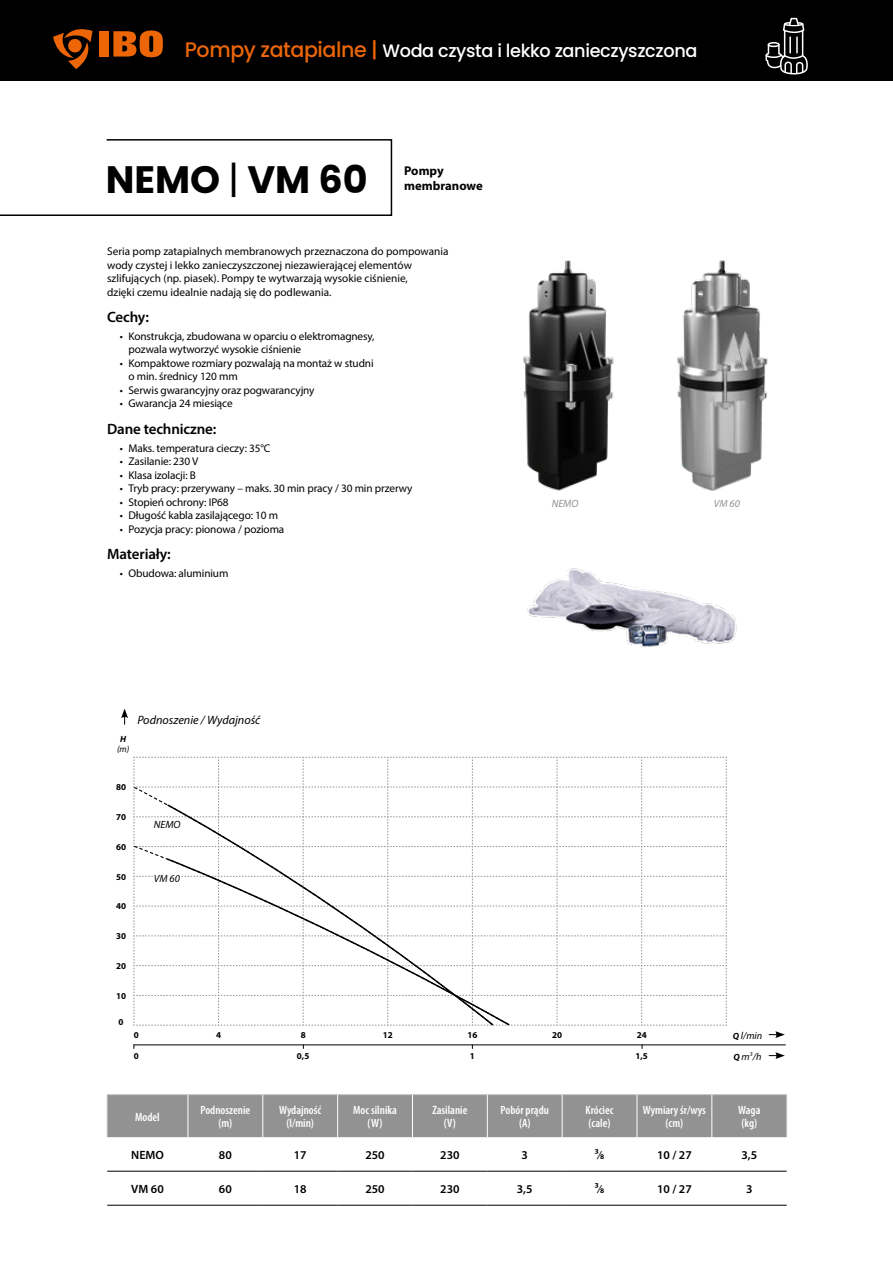
<style>
.page{position:relative;width:893px;height:1263px;background:#fff}
.page>*{position:absolute;margin:0;border:0;box-sizing:border-box;transform-origin:0 0}
.t1{font:700 38.25px "Poppins";color:#000}
.t2{font:500 18px "Poppins";letter-spacing:-.02em;color:#fff}
.t3{font:600 15px "Myriad Pro";letter-spacing:-.01em;color:#000}
.t4{font:700 12.75px/15.3px "Myriad Pro";color:#000}
.t5{font:italic 12.15px "Myriad Pro";color:#000}
.t6{font:600 condensed 12px/13.5px "Myriad Pro";color:#fff;text-align:center}
.t7{font:600 12px "Myriad Pro";color:#000}
.t8{font:11.25px/13.5px "Myriad Pro";letter-spacing:-.01em;color:#000}
.t9{font:italic 10.5px "Myriad Pro";color:#000}
.t10{font:italic 10.5px "Myriad Pro";color:#929292}
.t11{font:italic 10.05px "Myriad Pro";color:#000}
.t12{font:700 9px "Myriad Pro";color:#000}
.t13{font:italic 9px "Myriad Pro";color:#000}
.t14{font:italic 700 9px "Myriad Pro";color:#000}
.s1{font-size:21px;color:#ec6608}
.s2{font-weight:400}
.s3{font-weight:700;font-size:9px}
</style>
<div class="page">
<div style="left:0;top:0;width:893px;height:81px;background:#000"></div>
<svg style="left:53px;top:29px;width:40px;height:40px"></svg>
<div style="left:99px;top:31px;width:10px;height:26px;background:#ec6608"></div>
<svg style="left:113px;top:30px;width:50px;height:27px"></svg>
<svg style="left:765px;top:17px;width:43px;height:58px"></svg>
<svg style="left:134px;top:757px;width:593px;height:269px"></svg>
<svg style="left:769px;top:1031px;width:16px;height:7px"></svg>
<svg style="left:769px;top:1052px;width:16px;height:7px"></svg>
<svg style="left:495px;top:857px;width:16px;height:169px"></svg>
<svg style="left:133px;top:786px;width:361px;height:240px"></svg>
<svg style="left:166px;top:803px;width:329px;height:223px"></svg>
<div style="left:154px;top:874px;width:26px;height:8px;background:#fff"></div>
<img style="left:527px;top:568px;width:210px;height:79px">
<img style="left:523px;top:260px;width:91px;height:231px">
<img style="left:677px;top:260px;width:91px;height:231px">
<hr style="left:134px;top:1044px;width:652px;height:1px;background:#000">
<div style="left:108px;top:1095px;width:678px;height:42px;background:#929292"></div>
<hr style="left:107px;top:1094px;width:81px;height:1px;background:#c6c6c6">
<hr style="left:107px;top:1095px;width:1px;height:42px;background:#c6c6c6">
<hr style="left:188px;top:1094px;width:75px;height:1px;background:#c6c6c6">
<hr style="left:263px;top:1094px;width:75px;height:1px;background:#c6c6c6">
<hr style="left:338px;top:1094px;width:74px;height:1px;background:#c6c6c6">
<hr style="left:412px;top:1094px;width:75px;height:1px;background:#c6c6c6">
<hr style="left:487px;top:1094px;width:75px;height:1px;background:#c6c6c6">
<hr style="left:562px;top:1094px;width:75px;height:1px;background:#c6c6c6">
<hr style="left:637px;top:1094px;width:75px;height:1px;background:#c6c6c6">
<hr style="left:712px;top:1094px;width:75px;height:1px;background:#c6c6c6">
<hr style="left:786px;top:1095px;width:1px;height:42px;background:#c6c6c6">
<hr style="left:188px;top:1095px;width:1px;height:42px;background:#fff">
<hr style="left:262px;top:1095px;width:1px;height:42px;background:#fff">
<hr style="left:337px;top:1095px;width:1px;height:42px;background:#fff">
<hr style="left:412px;top:1095px;width:1px;height:42px;background:#fff">
<hr style="left:487px;top:1095px;width:1px;height:42px;background:#fff">
<hr style="left:562px;top:1095px;width:1px;height:42px;background:#fff">
<hr style="left:637px;top:1095px;width:1px;height:42px;background:#fff">
<hr style="left:711px;top:1095px;width:1px;height:42px;background:#fff">
<hr style="left:107px;top:1171px;width:81px;height:1px;background:#000">
<hr style="left:188px;top:1171px;width:75px;height:1px;background:#000">
<hr style="left:263px;top:1171px;width:75px;height:1px;background:#000">
<hr style="left:338px;top:1171px;width:74px;height:1px;background:#000">
<hr style="left:412px;top:1171px;width:75px;height:1px;background:#000">
<hr style="left:487px;top:1171px;width:75px;height:1px;background:#000">
<hr style="left:562px;top:1171px;width:75px;height:1px;background:#000">
<hr style="left:637px;top:1171px;width:75px;height:1px;background:#000">
<hr style="left:712px;top:1171px;width:75px;height:1px;background:#000">
<hr style="left:107px;top:1205px;width:81px;height:1px;background:#000">
<hr style="left:188px;top:1205px;width:75px;height:1px;background:#000">
<hr style="left:263px;top:1205px;width:75px;height:1px;background:#000">
<hr style="left:338px;top:1205px;width:74px;height:1px;background:#000">
<hr style="left:412px;top:1205px;width:75px;height:1px;background:#000">
<hr style="left:487px;top:1205px;width:75px;height:1px;background:#000">
<hr style="left:562px;top:1205px;width:75px;height:1px;background:#000">
<hr style="left:637px;top:1205px;width:75px;height:1px;background:#000">
<hr style="left:712px;top:1205px;width:75px;height:1px;background:#000">
<svg style="left:0;top:139px;width:393px;height:77px"></svg>
<svg style="left:121px;top:708px;width:7px;height:17px"></svg>
<h2 class="t2" style="left:185px;top:40px;width:514px"><span class="s1">Pompy zatapialne |</span> Woda czysta i lekko zanieczyszczona</h2>
<h1 class="t1" style="left:106px;top:158px;width:263px">NEMO <span class="s2">|</span> VM 60</h1>
<p class="t4" style="left:404px;top:162px;width:80px">Pompy membranowe</p>
<p class="t8" style="left:107px;top:244px;width:343px">Seria pomp zatapialnych membranowych przeznaczona do pompowania wody czystej i lekko zanieczyszczonej niezawierającej elementów szlifujących (np. piasek). Pompy te wytwarzają wysokie ciśnienie,<br>dzięki czemu idealnie nadają się do podlewania.</p>
<h3 class="t3" style="left:107px;top:307px;width:43px">Cechy:</h3>
<p class="t8" style="left:128px;top:329px;width:248px;text-indent:-9px">• Konstrukcja, zbudowana w oparciu o elektromagnesy, pozwala wytworzyć wysokie ciśnienie</p>
<p class="t8" style="left:128px;top:356px;width:247px;text-indent:-9px">• Kompaktowe rozmiary pozwalają na montaż w studni o min. średnicy 120 mm</p>
<p class="t8" style="left:120px;top:383px;width:196px">• Serwis gwarancyjny oraz pogwarancyjny</p>
<p class="t8" style="left:120px;top:397px;width:114px">• Gwarancja 24 miesiące</p>
<h3 class="t3" style="left:107px;top:419px;width:111px">Dane techniczne:</h3>
<p class="t8" style="left:120px;top:441px;width:152px">• Maks. temperatura cieczy: 35°C</p>
<p class="t8" style="left:120px;top:454px;width:80px">• Zasilanie: 230 V</p>
<p class="t8" style="left:120px;top:468px;width:78px">• Klasa izolacji: B</p>
<p class="t8" style="left:120px;top:481px;width:294px">• Tryb pracy: przerywany – maks. 30 min pracy / 30 min przerwy</p>
<p class="t8" style="left:120px;top:495px;width:110px">• Stopień ochrony: IP68</p>
<p class="t8" style="left:120px;top:508px;width:160px">• Długość kabla zasilającego: 10 m</p>
<p class="t8" style="left:120px;top:522px;width:166px">• Pozycja pracy: pionowa / pozioma</p>
<h3 class="t3" style="left:107px;top:544px;width:65px">Materiały:</h3>
<p class="t8" style="left:120px;top:566px;width:110px">• Obudowa: aluminium</p>
<p class="t14" style="left:120px;top:733px;width:7px">H</p>
<p class="t13" style="left:117px;top:743px;width:14px">(m)</p>
<p class="t5" style="left:137px;top:712px;width:124px">Podnoszenie / Wydajność</p>
<p class="t12" style="left:116px;top:781px;width:11px">80</p>
<p class="t12" style="left:116px;top:811px;width:11px">70</p>
<p class="t12" style="left:116px;top:841px;width:11px">60</p>
<p class="t12" style="left:116px;top:871px;width:11px">50</p>
<p class="t12" style="left:116px;top:900px;width:11px">40</p>
<p class="t12" style="left:116px;top:930px;width:11px">30</p>
<p class="t12" style="left:116px;top:960px;width:11px">20</p>
<p class="t12" style="left:116px;top:990px;width:11px">10</p>
<p class="t12" style="left:119px;top:1016px;width:6px">0</p>
<p class="t9" style="left:154px;top:818px;width:28px">NEMO</p>
<p class="t9" style="left:154px;top:872px;width:28px">VM 60</p>
<p class="t10" style="left:552px;top:497px;width:28px">NEMO</p>
<p class="t10" style="left:714px;top:497px;width:28px">VM 60</p>
<p class="t12" style="left:134px;top:1029px;width:6px">0</p>
<p class="t12" style="left:216px;top:1029px;width:6px">4</p>
<p class="t12" style="left:301px;top:1029px;width:6px">8</p>
<p class="t12" style="left:383px;top:1029px;width:11px">12</p>
<p class="t12" style="left:467px;top:1029px;width:11px">16</p>
<p class="t12" style="left:552px;top:1029px;width:11px">20</p>
<p class="t12" style="left:637px;top:1029px;width:11px">24</p>
<p class="t11" style="left:733px;top:1029px;width:31px"><span class="s3">Q</span> l/min</p>
<p class="t12" style="left:134px;top:1050px;width:6px">0</p>
<p class="t12" style="left:297px;top:1050px;width:14px">0,5</p>
<p class="t12" style="left:470px;top:1050px;width:6px">1</p>
<p class="t12" style="left:635px;top:1050px;width:14px">1,5</p>
<p class="t11" style="left:734px;top:1050px;width:29px"><span class="s3">Q</span> m<sup>3</sup>/h</p>
<p class="t6" style="left:135px;top:1109px;width:26px">Model</p>
<p class="t6" style="left:200px;top:1103px;width:51px">Podnoszenie (m)</p>
<p class="t6" style="left:279px;top:1103px;width:44px">Wydajność (l/min)</p>
<p class="t6" style="left:353px;top:1103px;width:45px">Moc silnika (W)</p>
<p class="t6" style="left:432px;top:1103px;width:37px">Zasilanie (V)</p>
<p class="t6" style="left:501px;top:1103px;width:50px">Pobór prądu (A)</p>
<p class="t6" style="left:586px;top:1103px;width:30px;text-align:left">Króciec (cale)</p>
<p class="t6" style="left:643px;top:1103px;width:65px">Wymiary śr/wys (cm)</p>
<p class="t6" style="left:738px;top:1103px;width:24px;text-align:left">Waga (kg)</p>
<p class="t7" style="left:131px;top:1147px;width:34px">NEMO</p>
<p class="t7" style="left:219px;top:1147px;width:14px">80</p>
<p class="t7" style="left:294px;top:1147px;width:14px">17</p>
<p class="t7" style="left:365px;top:1147px;width:21px">250</p>
<p class="t7" style="left:440px;top:1147px;width:21px">230</p>
<p class="t7" style="left:521px;top:1147px;width:8px">3</p>
<p class="t7" style="left:595px;top:1147px;width:11px">³⁄8</p>
<p class="t7" style="left:657px;top:1147px;width:36px">10 / 27</p>
<p class="t7" style="left:741px;top:1147px;width:17px">3,5</p>
<p class="t7" style="left:131px;top:1181px;width:34px">VM 60</p>
<p class="t7" style="left:219px;top:1181px;width:14px">60</p>
<p class="t7" style="left:294px;top:1181px;width:14px">18</p>
<p class="t7" style="left:365px;top:1181px;width:21px">250</p>
<p class="t7" style="left:440px;top:1181px;width:21px">230</p>
<p class="t7" style="left:517px;top:1181px;width:17px">3,5</p>
<p class="t7" style="left:595px;top:1181px;width:11px">³⁄8</p>
<p class="t7" style="left:657px;top:1181px;width:36px">10 / 27</p>
<p class="t7" style="left:746px;top:1181px;width:8px">3</p>
</div>
